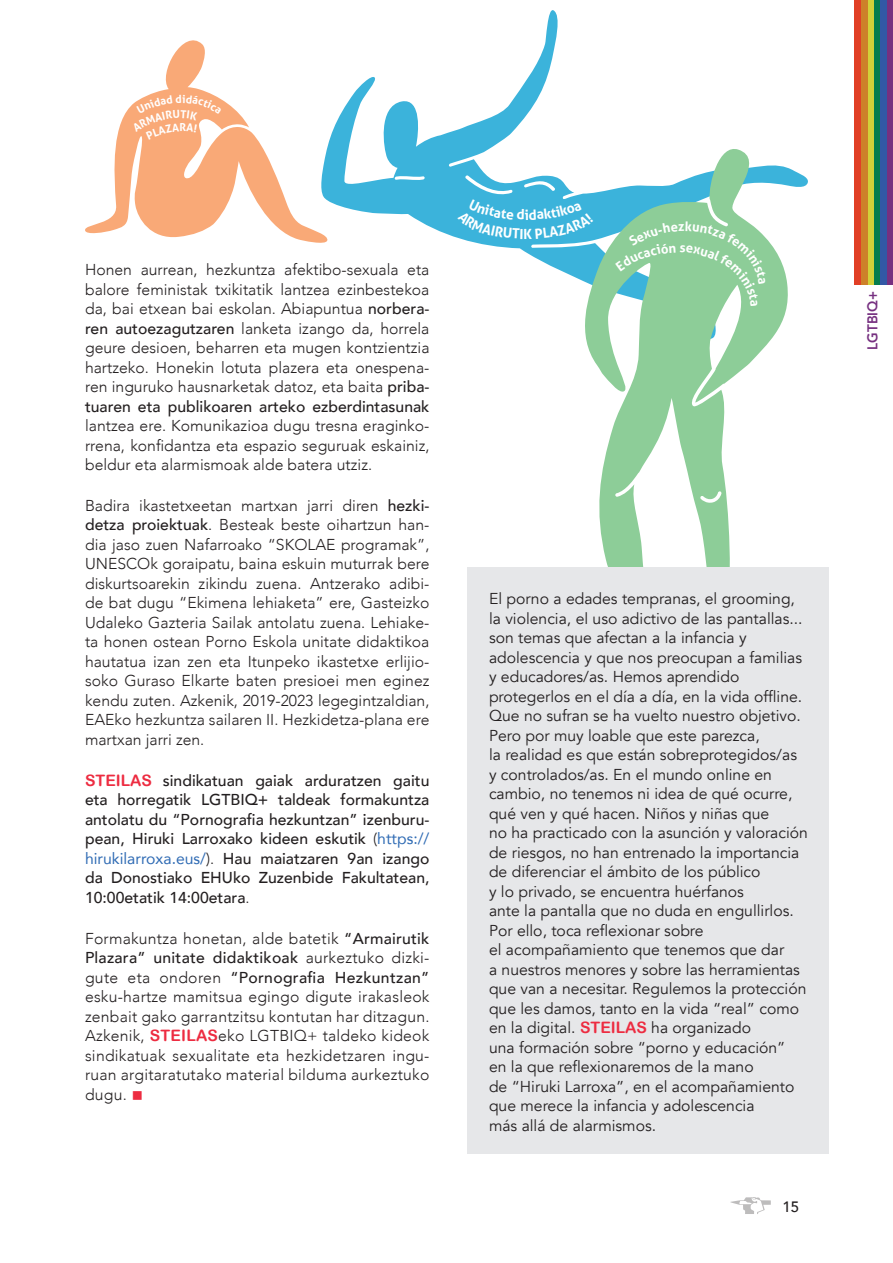
<style>
.page{position:relative;width:893px;height:1263px;background:#fff}
.page>*{position:absolute;margin:0;border:0;box-sizing:border-box;transform-origin:0 0}
.t1{font:300 15.75px/19.5px "Avenir";color:#231f20;text-align:justify}
.t2{font:15.75px/19.5px "Avenir";color:#231f20}
.t3{font:500 15.75px/19.5px "Avenir";color:#231f20;text-align:justify}
.t4{font:500 15px "Avenir";color:#231f20}
.t5{font:800 14.25px "Avenir";color:#763080;scale:.95 1}
.t6{font:700 10.95px "Aller";color:#fff}
.s1{font-weight:500}
.s2{font-family:"Arial Rounded MT Bold";font-weight:400;color:#ed2c41}
.s3{font-weight:300}
.s4{font-weight:400;color:#2f6bb4}
.s5{color:#ed2c41}
.s6{font-family:"Arial Rounded MT Bold";color:#ed2c41}
</style>
<div class="page">
<svg style="left:730px;top:1197px;width:41px;height:17px"></svg>
<svg style="left:329px;top:10px;width:479px;height:267px"></svg>
<div style="left:855px;top:0;width:38px;height:285px;background:#763080"></div>
<div style="left:855px;top:0;width:32px;height:285px;background:#3258a5"></div>
<div style="left:855px;top:0;width:25px;height:285px;background:#057d4d"></div>
<svg style="left:867px;top:0;width:7px;height:285px;fill:#d1d139"></svg>
<div style="left:855px;top:0;width:12px;height:285px;background:#cd8129"></div>
<div style="left:855px;top:0;width:6px;height:285px;background:#e13f26"></div>
<svg style="left:575px;top:143px;width:215px;height:424px"></svg>
<svg style="left:85px;top:40px;width:244px;height:203px"></svg>
<div style="left:468px;top:567px;width:361px;height:587px;background:#e6e7e9"></div>
<div style="left:457px;top:199px;width:136px;height:40px;background:#3bb3db"></div>
<svg style="left:615px;top:221px;width:151px;height:85px"></svg>
<svg style="left:132px;top:94px;width:90px;height:45px"></svg>
<p class="t6" style="left:179px;top:121px;width:8px">R</p>
<p class="t1" style="left:85px;top:260px;width:346px">Honen aurrean, hezkuntza afektibo-sexuala eta balore feministak txikitatik lantzea ezinbestekoa da, bai etxean bai eskolan. Abiapuntua <span class="s1">norbera&shy;ren autoezagutzaren</span> lanketa izango da, horrela geure desioen, beharren eta mugen kontzientzia hartzeko. Honekin lotuta plazera eta onespena&shy;ren inguruko hausnarketak datoz, eta baita <span class="s1">priba&shy;tuaren eta publikoaren arteko ezberdintasunak </span>lantzea ere. Komunikazioa dugu tresna eraginko&shy;rrena, konfidantza eta espazio seguruak eskainiz, beldur eta alarmismoak alde batera utziz.</p>
<p class="t1" style="left:85px;top:496px;width:346px">Badira ikastetxeetan martxan jarri diren <span class="s1">hezki&shy;detza proiektuak</span>. Besteak beste oihartzun han&shy;dia jaso zuen Nafarroako “SKOLAE programak”, UNESCOk goraipatu, baina eskuin muturrak bere diskurtsoarekin zikindu zuena. Antzerako adibi&shy;de bat dugu “Ekimena lehiaketa” ere, Gasteizko Udaleko Gazteria Sailak antolatu zuena. Lehiake&shy;ta honen ostean Porno Eskola unitate didaktikoa hautatua izan zen eta Itunpeko ikastetxe erlijio&shy;soko Guraso Elkarte baten presioei men eginez kendu zuten. Azkenik, 2019-2023 legegintzaldian, EAEko hezkuntza sailaren II. Hezkidetza-plana ere martxan jarri zen.</p>
<p class="t3" style="left:85px;top:770px;width:346px"><span class="s2">STEILAS</span> sindikatuan gaiak arduratzen gaitu eta horregatik LGTBIQ+ taldeak formakuntza antolatu du “Pornografia hezkuntzan” izenburu&shy;pean, Hiruki Larroxako kideen eskutik <span class="s3">(</span><span class="s4">https:// hirukilarroxa.eus/</span><span class="s3">).</span> Hau maiatzaren 9an izango da Donostiako EHUko Zuzenbide Fakultatean, 10:00etatik 14:00etara<span class="s3">.</span></p>
<p class="t1" style="left:85px;top:928px;width:346px">Formakuntza honetan, alde batetik <span class="s1">“Armairutik Plazara” unitate didaktikoak</span> aurkeztuko dizki&shy;gute eta ondoren <span class="s1">“Pornografia Hezkuntzan” </span>esku-hartze mamitsua egingo digute irakasleok zenbait gako garrantzitsu kontutan har ditzagun.<br>Azkenik, <span class="s2">STEILAS</span>eko LGTBIQ+ taldeko kideok sindikatuak sexualitate eta hezkidetzaren ingu&shy;ruan argitaratutako material bilduma aurkeztuko dugu. <span class="s5">■</span></p>
<p class="t2" style="left:489px;top:589px;width:315px">El porno a edades tempranas, el grooming, la violencia, el uso adictivo de las pantallas... son temas que afectan a la infancia y adolescencia y que nos preocupan a familias y educadores/as. Hemos aprendido</p>
<p class="t2" style="left:489px;top:687px;width:315px">protegerlos en el día a día, en la vida offline.<br>Que no sufran se ha vuelto nuestro objetivo.</p>
<p class="t2" style="left:489px;top:726px;width:272px">Pero por muy loable que este parezca,</p>
<p class="t2" style="left:489px;top:745px;width:309px">la realidad es que están sobreprotegidos/as</p>
<p class="t2" style="left:489px;top:765px;width:305px">y controlados/as. En el mundo online en cambio, no tenemos ni idea de qué ocurre, qué ven y qué hacen. Niños y niñas que</p>
<p class="t2" style="left:489px;top:823px;width:320px">no ha practicado con la asunción y valoración de riesgos, no han entrenado la importancia de diferenciar el ámbito de los público</p>
<p class="t2" style="left:489px;top:882px;width:256px">y lo privado, se encuentra huérfanos</p>
<p class="t2" style="left:489px;top:901px;width:306px">ante la pantalla que no duda en engullirlos.</p>
<p class="t2" style="left:489px;top:921px;width:216px">Por ello, toca reflexionar sobre</p>
<p class="t2" style="left:489px;top:940px;width:297px">el acompañamiento que tenemos que dar</p>
<p class="t2" style="left:489px;top:960px;width:319px">a nuestros menores y sobre las herramientas que van a necesitar. Regulemos la protección que les damos, tanto en la vida “real” como en la digital. <span class="s6">STEILAS</span> ha organizado</p>
<p class="t2" style="left:489px;top:1038px;width:298px">una formación sobre “porno y educación”</p>
<p class="t2" style="left:489px;top:1057px;width:266px">en la que reflexionaremos de la mano</p>
<p class="t2" style="left:489px;top:1077px;width:307px">de “Hiruki Larroxa”, en el acompañamiento que merece la infancia y adolescencia</p>
<p class="t2" style="left:489px;top:1116px;width:169px">más allá de alarmismos.</p>
<p class="t4" style="left:783px;top:1194px;width:18px">15</p>
<p class="t5" style="left:861px;top:350px;width:63px;rotate:-90deg">LGTBIQ+</p>
</div>
